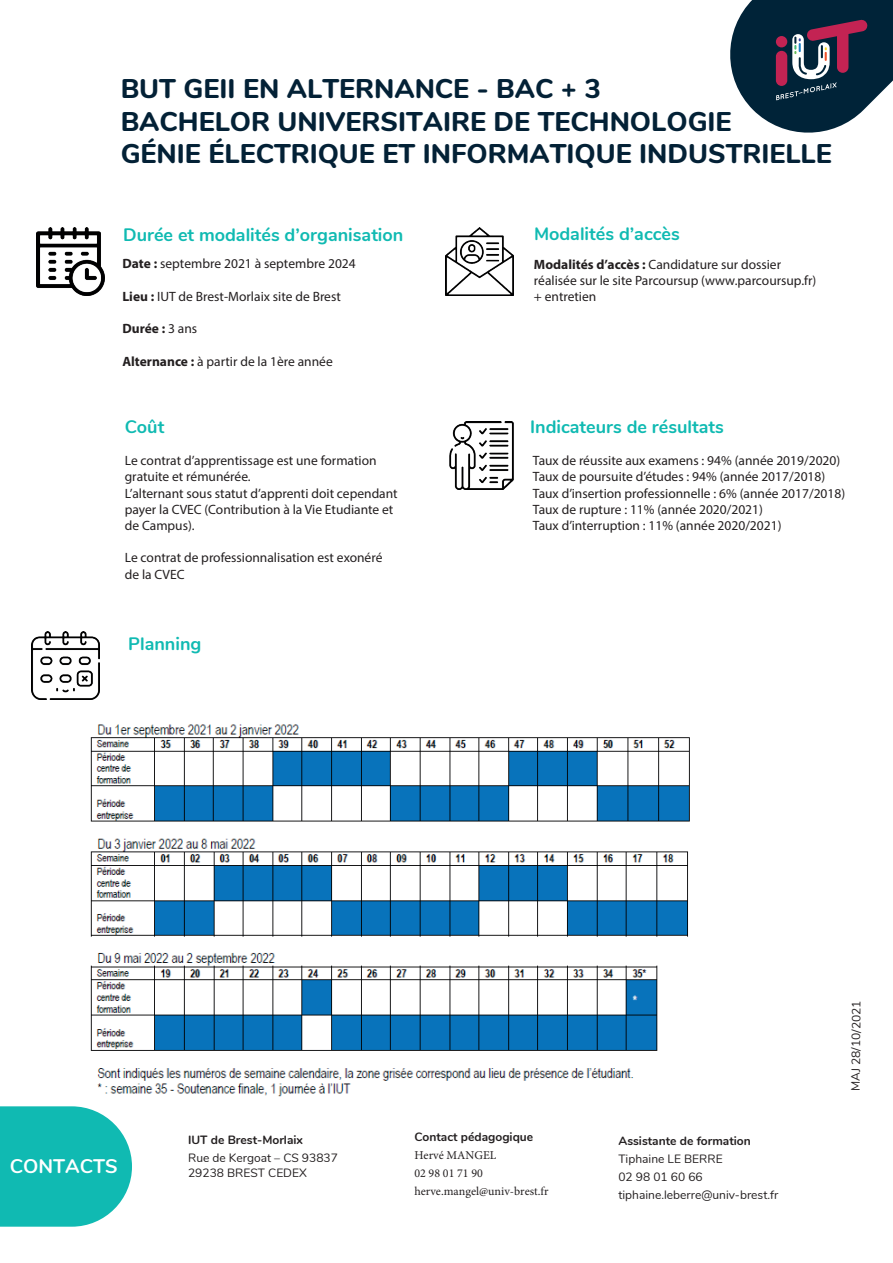
<style>
.page{position:relative;width:893px;height:1263px;background:#fff}
.page>*{position:absolute;margin:0;border:0;box-sizing:border-box;transform-origin:0 0}
.t1{font:800 27px/32.4px "Nunito";color:#032136}
.t2{font:700 19.65px "Nunito";color:#fff}
.t3{font:700 18px "Nunito";color:#10bab2}
.t4{font:13.5px/16.2px "Myriad Pro";color:#231f20}
.t5{font:700 13.5px "Myriad Pro";color:#231f20}
.t6{font:12px/18px "Nunito";color:#231f20}
.t7{font:700 12px "Nunito";color:#231f20}
.t8{font:12px/18px "Minion Pro";color:#231f20}
.s1{font-weight:700}
.s2{font-weight:400}
</style>
<div class="page">
<svg style="left:730px;top:0;width:163px;height:133px"></svg>
<svg style="left:0;top:1106px;width:132px;height:121px;background:#27c0b9"></svg>
<img style="left:37px;top:228px;width:68px;height:68px">
<img style="left:446px;top:228px;width:68px;height:68px">
<img style="left:449px;top:421px;width:65px;height:68px">
<img style="left:32px;top:631px;width:68px;height:68px">
<img style="left:90px;top:724px;width:600px;height:373px">
<h1 class="t1" style="left:121px;top:71px;width:713px">BUT GEII EN ALTERNANCE - BAC + 3<br>BACHELOR UNIVERSITAIRE DE TECHNOLOGIE<br>GÉNIE ÉLECTRIQUE ET INFORMATIQUE INDUSTRIELLE</h1>
<h3 class="t3" style="left:123px;top:222px;width:282px">Durée et modalités d’organisation</h3>
<p class="t4" style="left:122px;top:256px;width:235px"><span class="s1">Date :</span> septembre 2021 à septembre 2024</p>
<p class="t4" style="left:122px;top:288px;width:220px"><span class="s1">Lieu :</span> IUT de Brest-Morlaix site de Brest</p>
<p class="t5" style="left:122px;top:320px;width:76px">Durée : <span class="s2">3 ans</span></p>
<p class="t4" style="left:122px;top:353px;width:212px"><span class="s1">Alternance :</span> à partir de la 1ère année</p>
<h3 class="t3" style="left:125px;top:413px;width:41px">Coût</h3>
<p class="t4" style="left:125px;top:452px;width:274px">Le contrat d’apprentissage est une formation gratuite et rémunérée.<br>L’alternant sous statut d’apprenti doit cependant payer la CVEC (Contribution à la Vie Etudiante et de Campus).</p>
<p class="t4" style="left:125px;top:550px;width:259px">Le contrat de professionnalisation est exonéré de la CVEC</p>
<h3 class="t3" style="left:128px;top:630px;width:75px">Planning</h3>
<h3 class="t3" style="left:534px;top:220px;width:147px">Modalités d’accès</h3>
<p class="t4" style="left:534px;top:256px;width:284px"><span class="s1">Modalités d’accès :</span> Candidature sur dossier réalisée sur le site Parcoursup (www.parcoursup.fr) + entretien</p>
<h3 class="t3" style="left:530px;top:414px;width:195px">Indicateurs de résultats</h3>
<p class="t4" style="left:533px;top:452px;width:314px">Taux de réussite aux examens : 94% (année 2019/2020)<br>Taux de poursuite d’études : 94% (année 2017/2018)<br>Taux d’insertion professionnelle : 6% (année 2017/2018)<br>Taux de rupture : 11% (année 2020/2021)<br>Taux d’interruption : 11% (année 2020/2021)</p>
<h2 class="t2" style="left:10px;top:1152px;width:109px">CONTACTS</h2>
<p class="t7" style="left:188px;top:1131px;width:116px">IUT de Brest-Morlaix</p>
<p class="t6" style="left:188px;top:1150px;width:151px;line-height:15px">Rue de Kergoat – CS 93837<br>29238 BREST CEDEX</p>
<p class="t7" style="left:414px;top:1128px;width:120px">Contact pédagogique</p>
<p class="t8" style="left:414px;top:1146px;width:136px">Hervé MANGEL<br>02 98 01 71 90 herve.mangel@univ-brest.fr</p>
<p class="t7" style="left:618px;top:1131px;width:134px">Assistante de formation</p>
<p class="t6" style="left:618px;top:1149px;width:161px">Tiphaine LE BERRE<br>02 98 01 60 66 tiphaine.leberre@univ-brest.fr</p>
<p class="t6" style="left:846px;top:1090px;width:92px;rotate:-89deg">MAJ 28/10/2021</p>
</div>
